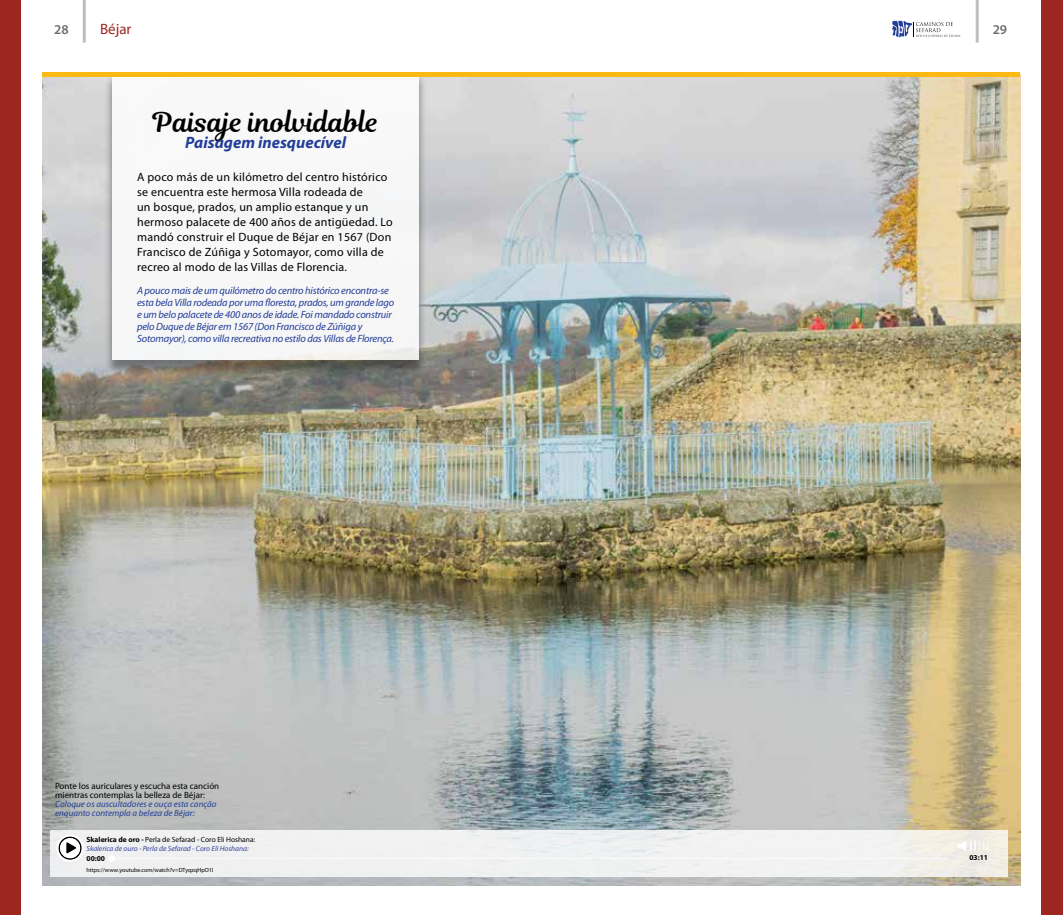
<style>
.page{position:relative;width:1063px;height:915px;background:#fff}
.page>*{position:absolute;margin:0;border:0;box-sizing:border-box;transform-origin:0 0}
.t1{font:27px "Magnolia Script";color:#000}
.t2{font:italic 700 16.5px "Myriad Pro";color:#233e99}
.t3{font:15px "Myriad Pro";color:#9d2620}
.t4{font:600 13.5px "Myriad Pro";color:#6d6e71}
.t5{font:12px/15px "Myriad Pro";letter-spacing:.02em;color:#000}
.t6{font:italic 10.5px/12px "Myriad Pro";letter-spacing:-.02em;color:#233e99}
.t7{font:9px/9px "Myriad Pro";color:#000}
.t8{font:italic 9px/9px "Myriad Pro";color:#233e99}
.t9{font:italic 7.5px/9px "Myriad Pro";color:#37439b}
.t10{font:700 7.5px "Myriad Pro";color:#000}
.t11{font:6px "Myriad Pro";color:#000}
.s1{font-weight:700;font-style:normal;color:#000}
.s2{font-style:normal;color:#000}
</style>
<div class="page">
<div style="left:1042px;top:0;width:21px;height:914px;background:#9d2620"></div>
<hr style="left:976px;top:0;width:3px;height:43px;background:#bcbec0">
<svg style="left:892px;top:21px;width:69px;height:17px"></svg>
<hr style="left:83px;top:0;width:3px;height:43px;background:#bcbec0">
<div style="left:0;top:0;width:21px;height:914px;background:#9d2620"></div>
<img style="left:43px;top:77px;width:977px;height:807px">
<div style="left:51px;top:829px;width:957px;height:47px;background:#f1f1f1"></div>
<svg style="left:57px;top:835px;width:26px;height:26px"></svg>
<hr style="left:114px;top:857px;width:833px;height:1px;background:#fff">
<div style="left:108px;top:854px;width:7px;height:7px;background:#fff;border-radius:50%"></div>
<svg style="left:958px;top:840px;width:31px;height:10px"></svg>
<div style="left:104px;top:73px;width:323px;height:304px;background:#000;opacity:.5"></div>
<div style="left:112px;top:72px;width:307px;height:288px;background:#f7f7f7"></div>
<div style="left:43px;top:72px;width:977px;height:5px;background:#fdb913"></div>
<p class="t4" style="left:54px;top:21px;width:16px">28</p>
<p class="t3" style="left:100px;top:20px;width:33px">Béjar</p>
<p class="t4" style="left:993px;top:21px;width:16px">29</p>
<h1 class="t1" style="left:153px;top:102px;width:227px">Paisaje inolvidable</h1>
<h2 class="t2" style="left:185px;top:132px;width:162px">Paisagem inesquecível</h2>
<p class="t5" style="left:137px;top:169px;width:257px">A poco más de un kilómetro del centro histórico se encuentra este hermosa Villa rodeada de<br>un bosque, prados, un amplio estanque y un hermoso palacete de 400 años de antigüedad. Lo mandó construir el Duque de Béjar en 1567 (Don Francisco de Zúñiga y Sotomayor, como villa de recreo al modo de las Villas de Florencia.</p>
<p class="t6" style="left:137px;top:284px;width:259px">A pouco mais de um quilómetro do centro histórico encontra-se esta bela Villa rodeada por uma floresta, prados, um grande lago e um belo palacete de 400 anos de idade. Foi mandado construir pelo Duque de Béjar em 1567 (Don Francisco de Zúñiga y Sotomayor), como villa recreativa no estilo das Villas de Florença.</p>
<p class="t7" style="left:55px;top:781px;width:166px">Ponte los auriculares y escucha esta canción mientras contemplas la belleza de Béjar:</p>
<p class="t8" style="left:55px;top:799px;width:163px">Coloque os auscultadores e ouça esta canção enquanto contempla a beleza de Béjar:</p>
<p class="t9" style="left:87px;top:834px;width:170px"><span class="s1">Skalerica de oro -</span> <span class="s2">Perla de Sefarad - Coro Eli Hoshana:<br></span>Skalerica de ouro - Perla de Sefarad - Coro Eli Hoshana:</p>
<p class="t10" style="left:87px;top:852px;width:20px">00:00</p>
<p class="t11" style="left:87px;top:865px;width:128px">https://www.youtube.com/watch?v=DTyqzqHpO1I</p>
<p class="t10" style="left:969px;top:852px;width:20px">03:11</p>
</div>
